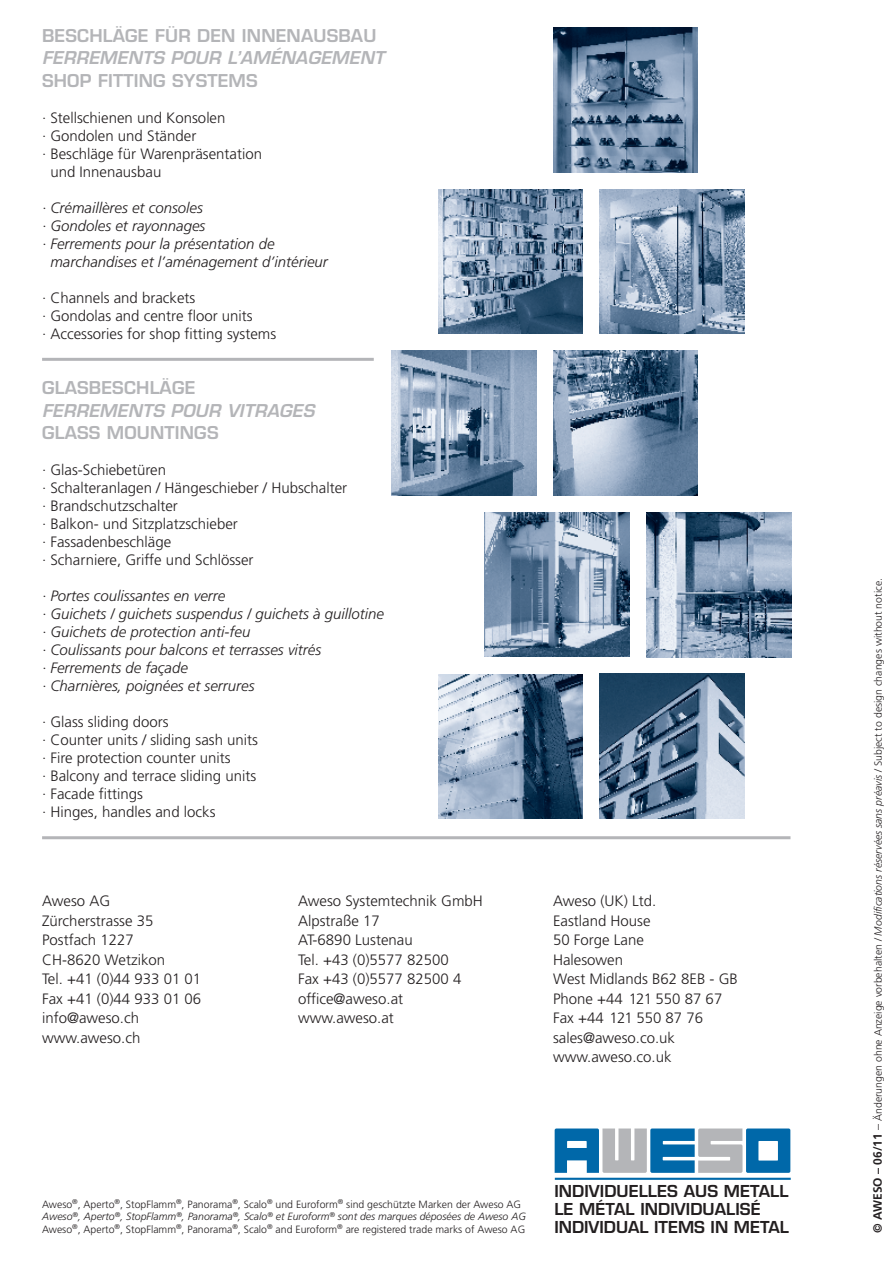
<style>
.page{position:relative;width:893px;height:1263px;background:#fff}
.page>*{position:absolute;margin:0;border:0;box-sizing:border-box;transform-origin:0 0}
.t1{font:600 17.25px "Eurostile";letter-spacing:.01em;color:#b4b5b8}
.t2{font:italic 600 17.25px "Eurostile";color:#b4b5b8}
.t3{font:600 16.05px/18px "Eurostile";letter-spacing:.005em;color:#231f20}
.t4{font:300 15px/19.5px "Frutiger";color:#231f20}
.t5{font:italic 300 15px/18px "Frutiger";color:#231f20}
.t6{font:300 10.5px/12.6px "Frutiger";color:#231f20}
.s1{font-style:italic}
.s2{font-weight:700;font-size:12px}
.s3{font-size:12px}
</style>
<div class="page">
<img style="left:600px;top:189px;width:144px;height:145px">
<img style="left:600px;top:674px;width:144px;height:145px">
<img style="left:485px;top:512px;width:144px;height:145px">
<img style="left:553px;top:28px;width:145px;height:144px">
<img style="left:391px;top:351px;width:145px;height:144px">
<img style="left:438px;top:189px;width:145px;height:145px">
<img style="left:438px;top:674px;width:145px;height:145px">
<img style="left:647px;top:512px;width:144px;height:145px">
<img style="left:553px;top:351px;width:145px;height:144px">
<hr style="left:42px;top:358px;width:332px;height:3px;background:#b4b5b8">
<hr style="left:42px;top:836px;width:748px;height:3px;background:#b4b5b8">
<hr style="left:555px;top:1178px;width:236px;height:2px;background:#0068a9">
<svg style="left:555px;top:1128px;width:235px;height:45px"></svg>
<p class="t1" style="left:42px;top:25px;width:336px">BESCHLÄGE FÜR DEN INNENAUSBAU</p>
<p class="t2" style="left:42px;top:47px;width:14px">FERREMENTS</p>
<p class="t2" style="left:170px;top:47px;width:14px">POUR</p>
<p class="t2" style="left:227px;top:47px;width:68px">L’AMÉNAGEMENT</p>
<p class="t1" style="left:42px;top:70px;width:217px">SHOP FITTING SYSTEMS</p>
<p class="t4" style="left:42px;top:108px;width:185px">· Stellschienen und Konsolen</p>
<p class="t4" style="left:42px;top:126px;width:156px">· Gondolen und Ständer</p>
<p class="t4" style="left:42px;top:144px;width:222px">· Beschläge für Warenpräsentation</p>
<p class="t4" style="left:50px;top:162px;width:112px">und Innenausbau</p>
<p class="t5" style="left:42px;top:199px;width:162px">· Crémaillères et consoles</p>
<p class="t5" style="left:42px;top:217px;width:165px">· Gondoles et rayonnages</p>
<p class="t5" style="left:42px;top:235px;width:234px">· Ferrements pour la présentation de</p>
<p class="t5" style="left:50px;top:253px;width:279px">marchandises et l’aménagement d’intérieur</p>
<p class="t4" style="left:42px;top:289px;width:236px;line-height:18px">· Channels and brackets<br>· Gondolas and centre floor units<br>· Accessories for shop fitting systems</p>
<p class="t1" style="left:42px;top:377px;width:155px">GLASBESCHLÄGE</p>
<p class="t2" style="left:42px;top:400px;width:14px">FERREMENTS</p>
<p class="t2" style="left:170px;top:400px;width:14px">POUR</p>
<p class="t2" style="left:227px;top:400px;width:12px">VITRAGES</p>
<p class="t1" style="left:42px;top:422px;width:178px">GLASS MOUNTINGS</p>
<p class="t4" style="left:42px;top:461px;width:307px;line-height:18px">· Glas-Schiebetüren<br>· Schalteranlagen / Hängeschieber / Hubschalter · Brandschutzschalter<br>· Balkon- und Sitzplatzschieber<br>· Fassadenbeschläge<br>· Scharniere, Griffe und Schlösser</p>
<p class="t5" style="left:42px;top:587px;width:343px">· Portes coulissantes en verre<br>· Guichets / guichets suspendus / guichets à guillotine · Guichets de protection anti-feu<br>· Coulissants pour balcons et terrasses vitrés<br>· Ferrements de façade<br>· Charnières, poignées et serrures</p>
<p class="t4" style="left:42px;top:713px;width:217px;line-height:18px">· Glass sliding doors<br>· Counter units / sliding sash units · Fire protection counter units<br>· Balcony and terrace sliding units · Facade fittings<br>· Hinges, handles and locks</p>
<p class="t4" style="left:42px;top:892px;width:161px">Aweso AG<br>Zürcherstrasse 35<br>Postfach 1227<br>CH-8620 Wetzikon<br>Tel. +41 (0)44 933 01 01<br>Fax +41 (0)44 933 01 06 info@aweso.ch www.aweso.ch</p>
<p class="t4" style="left:298px;top:892px;width:186px">Aweso Systemtechnik GmbH<br>Alpstraße 17<br>AT-6890 Lustenau<br>Tel. +43 (0)5577 82500<br>Fax +43 (0)5577 82500 4 office@aweso.at www.aweso.at</p>
<p class="t4" style="left:553px;top:892px;width:186px">Aweso (UK) Ltd.<br>Eastland House<br>50 Forge Lane<br>Halesowen<br>West Midlands B62 8EB - GB<br>Phone +44 121 550 87 67<br>Fax +44 121 550 87 76 sales@aweso.co.uk www.aweso.co.uk</p>
<p class="t6" style="left:42px;top:1198px;width:485px">Aweso<sup>®</sup>, Aperto<sup>®</sup>, StopFlamm<sup>®</sup>, Panorama<sup>®</sup>, Scalo<sup>®</sup> und Euroform<sup>®</sup> sind geschützte Marken der Aweso AG<br><span class="s1">Aweso</span><sup>®</sup><span class="s1">, Aperto</span><sup>®</sup><span class="s1">, StopFlamm</span><sup>®</sup><span class="s1">, Panorama</span><sup>®</sup><span class="s1">, Scalo</span><sup>®</sup> <span class="s1">et Euroform</span><sup>®</sup> <span class="s1">sont des marques déposées de Aweso AG<br></span>Aweso<sup>®</sup>, Aperto<sup>®</sup>, StopFlamm<sup>®</sup>, Panorama<sup>®</sup>, Scalo<sup>®</sup> and Euroform<sup>®</sup> are registered trade marks of Aweso AG</p>
<p class="t3" style="left:554px;top:1182px;width:236px">INDIVIDUELLES AUS METALL<br>LE MÉTAL INDIVIDUALISÉ<br>INDIVIDUAL ITEMS IN METAL</p>
<p class="t6" style="left:872px;top:1233px;width:656px;rotate:-90deg"><span class="s2">© AWESO – 06/11</span> <span class="s3">–</span> Änderungen ohne Anzeige vorbehalten / <span class="s1">Modifications réservées sans préavis</span> / Subject to design changes without notice.</p>
</div>
